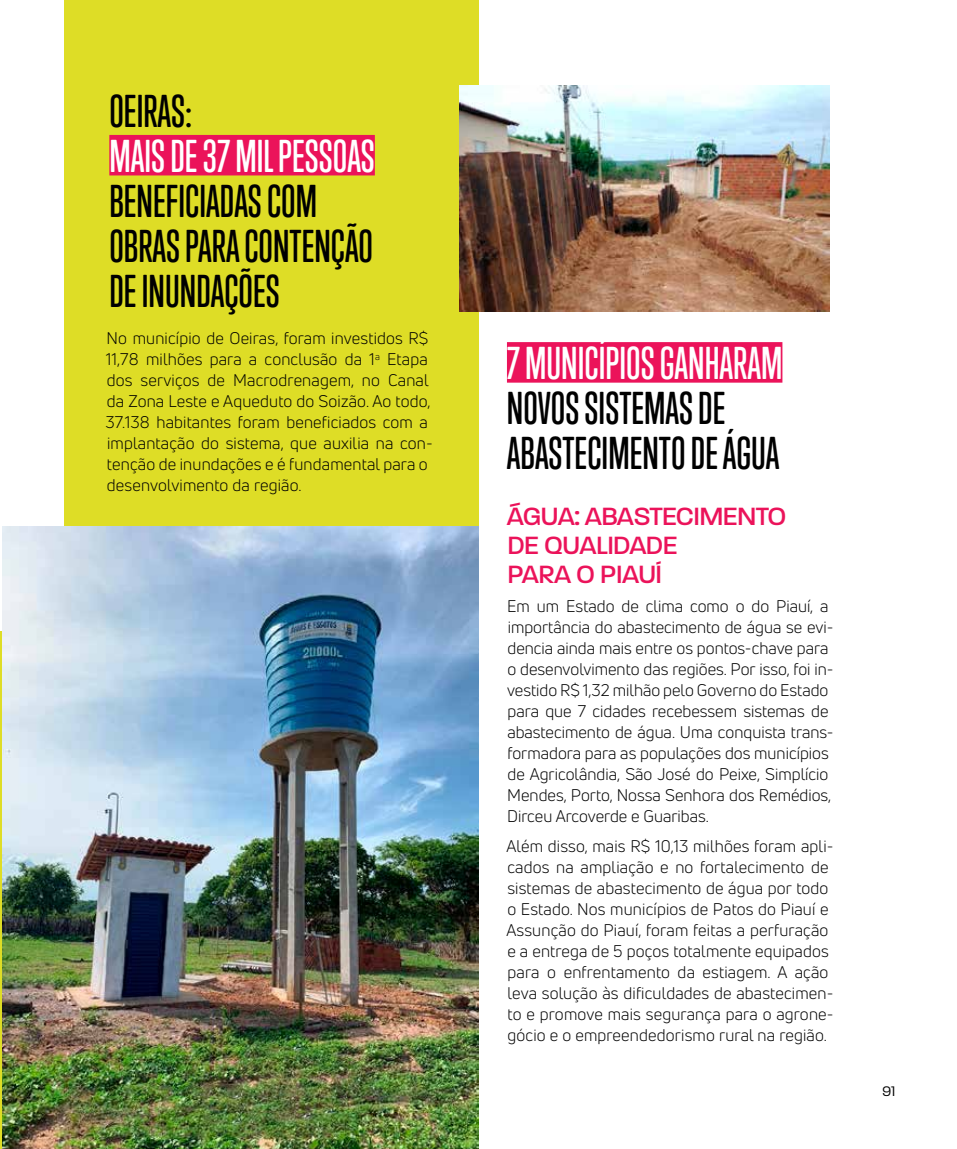
<style>
.page{position:relative;width:957px;height:1149px;background:#fff}
.page>*{position:absolute;margin:0;border:0;box-sizing:border-box;transform-origin:0 0}
.t1{font:500 42px/45px "Trump Soft Pro";color:#000}
.t2{font:500 42px "Trump Soft Pro";color:#fff}
.t3{font:500 27px/28.5px "Paralucent";letter-spacing:-.02em;color:#eb135a}
.t4{font:16.5px/21px "Uni Neue";letter-spacing:.01em;color:#000}
.t5{font:300 15px "Paralucent";color:#000}
</style>
<div class="page">
<hr style="left:0;top:631px;width:2px;height:517px;background:#dedd26">
<div style="left:64px;top:0;width:414px;height:526px;background:#dedd26"></div>
<div style="left:109px;top:135px;width:266px;height:40px;background:#eb135a"></div>
<img style="left:459px;top:85px;width:370px;height:226px">
<img style="left:2px;top:526px;width:476px;height:622px">
<div style="left:507px;top:342px;width:275px;height:40px;background:#eb135a"></div>
<h1 class="t1" style="left:109px;top:89px;width:84px">OEIRAS:</h1>
<h1 class="t2" style="left:109px;top:131px;width:267px">MAIS DE 37 MIL PESSOAS</h1>
<h1 class="t1" style="left:109px;top:179px;width:265px">BENEFICIADAS COM<br>OBRAS PARA CONTENÇÃO<br>DE INUNDAÇÕES</h1>
<p class="t4" style="left:106px;top:328px;width:329px">No município de Oeiras, foram investidos R$ 11,78 milhões para a conclusão da 1<sup>ª</sup> Etapa dos serviços de Macrodrenagem, no Canal da Zona Leste e Aqueduto do Soizão. Ao todo, 37.138 habitantes foram beneficiados com a implantação do sistema, que auxilia na con&shy;tenção de inundações e é fundamental para o desenvolvimento da região.</p>
<h1 class="t2" style="left:507px;top:338px;width:277px">7 MUNICÍPIOS GANHARAM</h1>
<h1 class="t1" style="left:507px;top:386px;width:274px">NOVOS SISTEMAS DE<br>ABASTECIMENTO DE ÁGUA</h1>
<h2 class="t3" style="left:507px;top:502px;width:281px">ÁGUA: ABASTECIMENTO<br>DE QUALIDADE<br>PARA O PIAUÍ</h2>
<p class="t4" style="left:507px;top:595px;width:328px">Em um Estado de clima como o do Piauí, a importância do abastecimento de água se evi&shy;dencia ainda mais entre os pontos-chave para o desenvolvimento das regiões. Por isso, foi in&shy;vestido R$ 1,32 milhão pelo Governo do Estado para que 7 cidades recebessem sistemas de abastecimento de água. Uma conquista trans&shy;formadora para as populações dos municípios de Agricolândia, São José do Peixe, Simplício Mendes, Porto, Nossa Senhora dos Remédios, Dirceu Arcoverde e Guaribas.</p>
<p class="t4" style="left:506px;top:835px;width:329px">Além disso, mais R$ 10,13 milhões foram apli&shy;cados na ampliação e no fortalecimento de sistemas de abastecimento de água por todo o Estado. Nos municípios de Patos do Piauí e Assunção do Piauí, foram feitas a perfuração e a entrega de 5 poços totalmente equipados para o enfrentamento da estiagem. A ação leva solução às dificuldades de abastecimen&shy;to e promove mais segurança para o agrone&shy;gócio e o empreendedorismo rural na região.</p>
<p class="t5" style="left:882px;top:1082px;width:14px">91</p>
</div>
